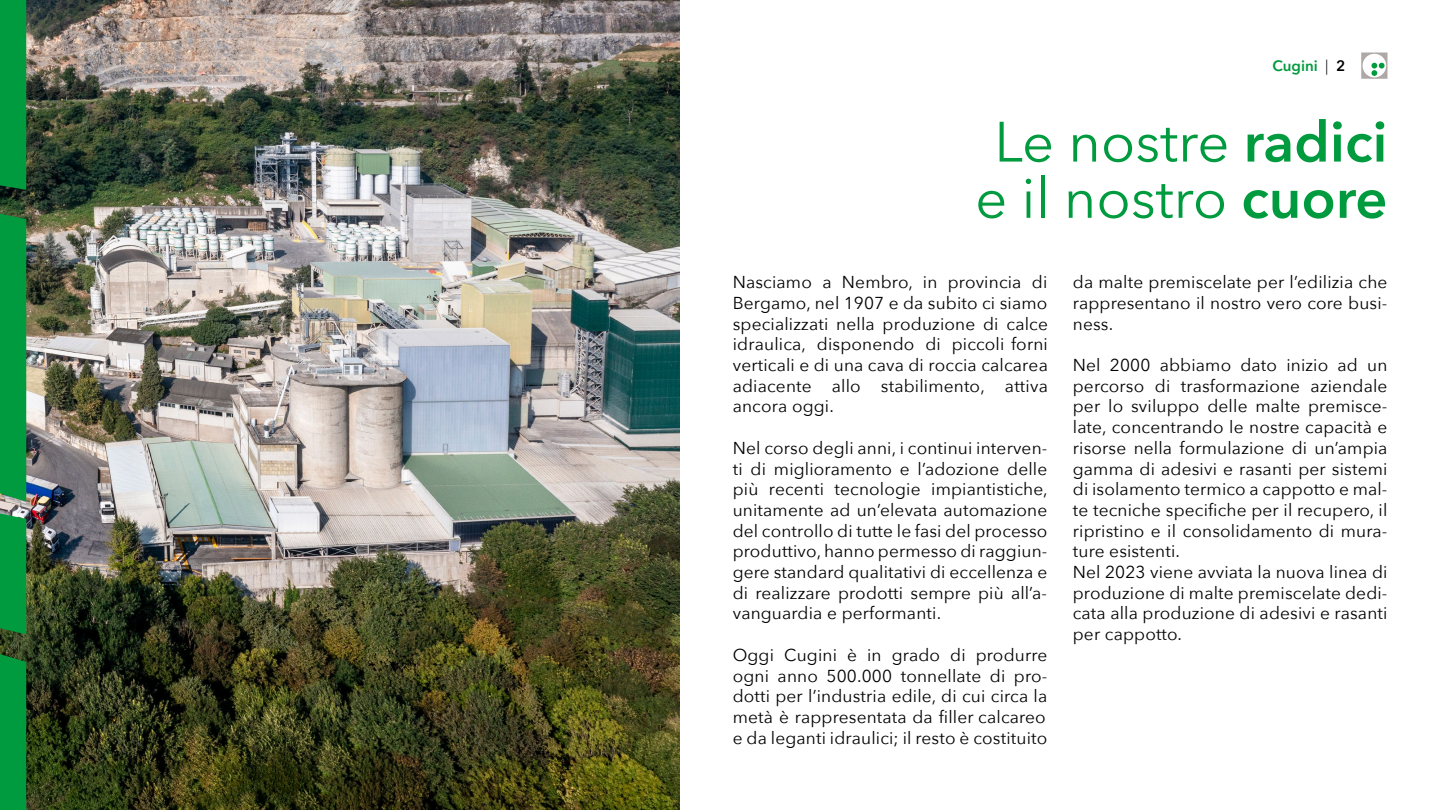
<style>
.page{position:relative;width:1440px;height:810px;background:#fff}
.page>*{position:absolute;margin:0;border:0;box-sizing:border-box;transform-origin:0 0}
.t1{font:56.25px/56.2px "Avenir Next";color:#009b3e;text-align:center}
.t2{font:17.25px/20.7px "Avenir Next";letter-spacing:.01em;color:#000;text-align:justify}
.t3{font:600 15px "Avenir Next World";color:#009a3e}
.s1{font-weight:300;color:#000}
.s2{color:#000}
.s3{font-weight:600}
</style>
<div class="page">
<img style="left:0;top:0;width:680px;height:810px">
<svg style="left:1361px;top:52px;width:27px;height:27px"></svg>
<div style="left:0;top:654px;width:26px;height:156px;background:#009b3e"></div>
<div style="left:0;top:0;width:26px;height:190px;background:#009b3e"></div>
<div style="left:0;top:513px;width:26px;height:121px;background:#009b3e"></div>
<div style="left:0;top:214px;width:26px;height:288px;background:#009b3e"></div>
<p class="t3" style="left:1272px;top:57px;width:74px">Cugini <span class="s1">|</span> <span class="s2">2</span></p>
<h1 class="t1" style="left:975px;top:111px;width:414px">Le nostre <span class="s3">radici </span>e il nostro <span class="s3">cuore</span></h1>
<p class="t2" style="left:733px;top:271px;width:317px">Nasciamo a Nembro, in provincia di Bergamo, nel 1907 e da subito ci siamo specializzati nella produzione di calce idraulica, disponendo di piccoli forni verticali e di una cava di roccia calcarea adiacente allo stabilimento, attiva ancora oggi.</p>
<p class="t2" style="left:733px;top:437px;width:316px">Nel corso degli anni, i continui interven&shy;ti di miglioramento e l’adozione delle più recenti tecnologie impiantistiche, unitamente ad un’elevata automazione del controllo di tutte le fasi del processo produttivo, hanno permesso di raggiun&shy;gere standard qualitativi di eccellenza e di realizzare prodotti sempre più all’a&shy;vanguardia e performanti.</p>
<p class="t2" style="left:733px;top:644px;width:316px">Oggi Cugini è in grado di produrre ogni anno 500.000 tonnellate di pro&shy;dotti per l’industria edile, di cui circa la metà è rappresentata da filler calcareo e da leganti idraulici; il resto è costituito</p>
<p class="t2" style="left:1073px;top:271px;width:316px">da malte premiscelate per l’edilizia che rappresentano il nostro vero core busi&shy;ness.</p>
<p class="t2" style="left:1073px;top:354px;width:316px;text-align:left">Nel 2000 abbiamo dato inizio ad un percorso di trasformazione aziendale per lo sviluppo delle malte premisce&shy;late, concentrando le nostre capacità e risorse nella formulazione di un’ampia gamma di adesivi e rasanti per sistemi di isolamento termico a cappotto e mal&shy;te tecniche specifiche per il recupero, il ripristino e il consolidamento di mura&shy;ture esistenti.<br>Nel 2023 viene avviata la nuova linea di produzione di malte premiscelate dedi&shy;cata alla produzione di adesivi e rasanti per cappotto.</p>
</div>
